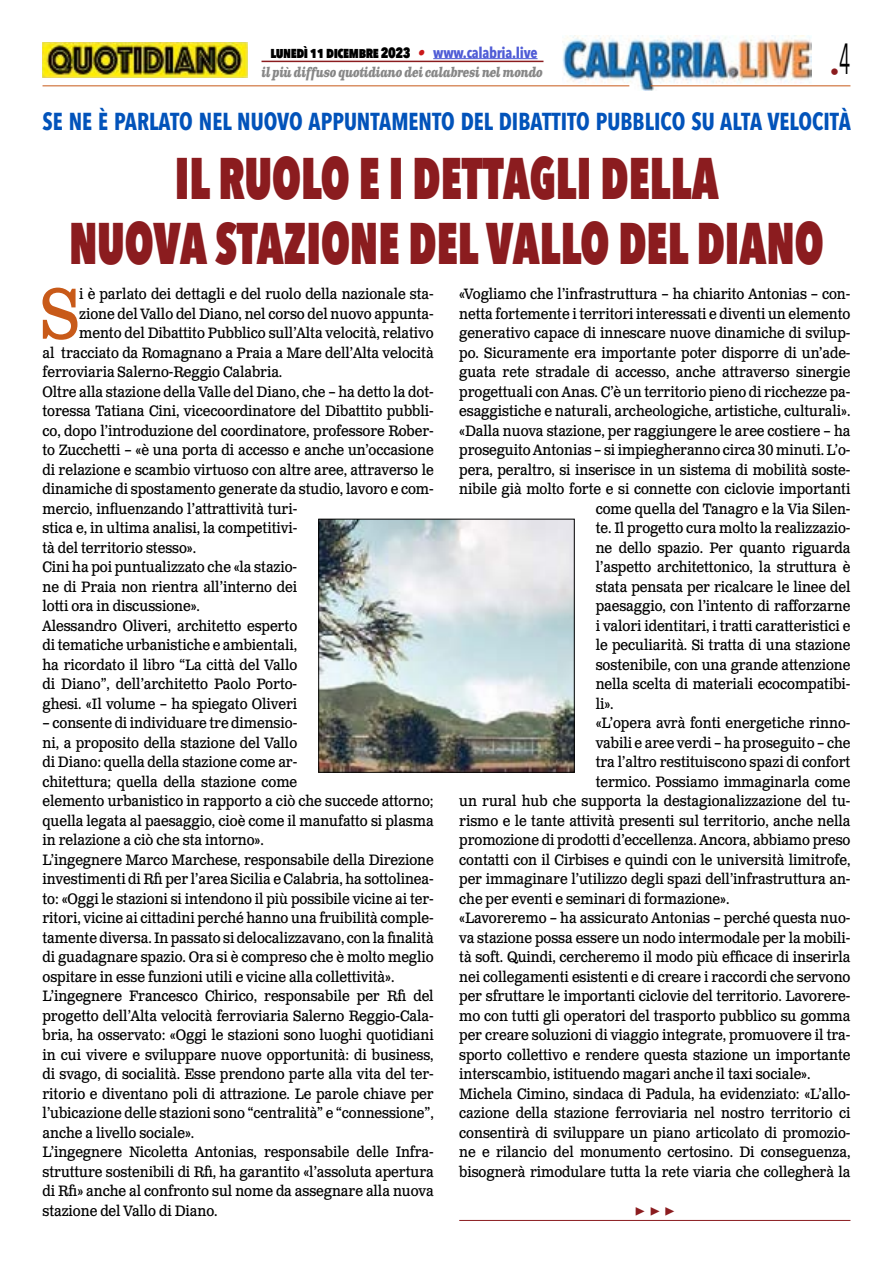
<style>
.page{position:relative;width:893px;height:1263px;background:#fff}
.page>*{position:absolute;margin:0;border:0;box-sizing:border-box;transform-origin:0 0}
.t1{font:71.25px "Clarendon Text Pro";color:#c85a19;scale:.9 1}
.t2{font:800 58.5px/64.5px "Avenir Next Condensed";color:#8b1c1f;text-align:center;scale:.77 1}
.t3{font:700 24.45px "Avenir Next Condensed";color:#0253ba;scale:.91 1}
.t4{font:700 18px "Minion Pro";color:#8b1c1f}
.t5{font:18px "Avenir Next Condensed";color:#8b1c1f}
.t6{font:15px/19.5px "Clarendon Text Pro";letter-spacing:-.005em;color:#000;scale:.9 1}
.t7{font:800 15px "Avenir Next Condensed";letter-spacing:-.03em;color:#000;scale:.92 1}
.t8{font:italic 700 13.5px "Clarendon Text Pro";letter-spacing:-.05em;color:#878787;scale:.79 1}
.s1{font-family:"Clarendon Text Pro";font-weight:700;font-style:italic;color:#ca181a}
.s2{font-weight:700;color:#4f5cd6}
</style>
<div class="page">
<img style="left:563px;top:36px;width:248px;height:54px">
<hr style="left:43px;top:85px;width:586px;height:1px;background:#c85a19">
<hr style="left:651px;top:85px;width:199px;height:1px;background:#c85a19">
<hr style="left:433px;top:58px;width:105px;height:1px;background:#4f5cd6">
<hr style="left:261px;top:61px;width:282px;height:1px;background:#8b1c1f">
<img style="left:43px;top:43px;width:204px;height:34px">
<hr style="left:459px;top:1220px;width:391px;height:1px;background:#8b1c1f">
<img style="left:320px;top:521px;width:252px;height:249px">
<div style="left:318px;top:519px;width:256px;height:253px;border:1px solid #000"></div>
<p class="t7" style="left:270px;top:43px;width:292px">lunedì 11 dicembre 2023 <span class="s1">•</span> <span class="s2">www.calabria.live</span></p>
<p class="t8" style="left:261px;top:64px;width:358px">il più diffuso quotidiano dei calabresi nel mondo</p>
<p class="t5" style="left:830px;top:57px;width:22px">•<sup>4</sup></p>
<h3 class="t3" style="left:43px;top:107px;width:890px">SE NE È PARLATO NEL NUOVO APPUNTAMENTO DEL DIBATTITO PUBBLICO SU ALTA VELOCITÀ</h3>
<h2 class="t2" style="left:69px;top:146px;width:982px">IL RUOLO E I DETTAGLI DELLA<br>NUOVA STAZIONE DEL VALLO DEL DIANO</h2>
<h1 class="t1" style="left:40px;top:270px;width:45px">S</h1>
<p class="t6" style="left:79px;top:285px;width:395px">i è parlato dei dettagli e del ruolo della nazionale sta-</p>
<p class="t6" style="left:79px;top:304px;width:395px">zione del Vallo del Diano, nel corso del nuovo appunta-</p>
<p class="t6" style="left:79px;top:324px;width:395px">mento del Dibattito Pubblico sull’Alta velocità, relativo</p>
<p class="t6" style="left:43px;top:343px;width:436px">al tracciato da Romagnano a Praia a Mare dell’Alta velocità</p>
<p class="t6" style="left:43px;top:363px;width:268px">ferroviaria Salerno-Reggio Calabria.</p>
<p class="t6" style="left:43px;top:382px;width:436px">Oltre alla stazione della Valle del Diano, che – ha detto la dot-</p>
<p class="t6" style="left:43px;top:402px;width:436px">toressa Tatiana Cini, vicecoordinatore del Dibattito pubbli-</p>
<p class="t6" style="left:43px;top:421px;width:436px">co, dopo l’introduzione del coordinatore, professore Rober-</p>
<p class="t6" style="left:43px;top:441px;width:436px">to Zucchetti – «è una porta di accesso e anche un’occasione</p>
<p class="t6" style="left:43px;top:460px;width:436px">di relazione e scambio virtuoso con altre aree, attraverso le</p>
<p class="t6" style="left:43px;top:480px;width:436px">dinamiche di spostamento generate da studio, lavoro e com-</p>
<p class="t6" style="left:43px;top:499px;width:285px">mercio, influenzando l’attrattività turi-</p>
<p class="t6" style="left:43px;top:519px;width:285px">stica e, in ultima analisi, la competitivi-</p>
<p class="t6" style="left:43px;top:538px;width:172px">tà del territorio stesso».</p>
<p class="t6" style="left:43px;top:558px;width:284px">Cini ha poi puntualizzato che «la stazio-</p>
<p class="t6" style="left:43px;top:577px;width:284px">ne di Praia non rientra all’interno dei</p>
<p class="t6" style="left:43px;top:597px;width:177px">lotti ora in discussione».</p>
<p class="t6" style="left:43px;top:616px;width:285px">Alessandro Oliveri, architetto esperto</p>
<p class="t6" style="left:43px;top:636px;width:285px">di tematiche urbanistiche e ambientali,</p>
<p class="t6" style="left:43px;top:655px;width:285px">ha ricordato il libro “La città del Vallo</p>
<p class="t6" style="left:43px;top:675px;width:284px">di Diano”, dell’architetto Paolo Porto-</p>
<p class="t6" style="left:43px;top:694px;width:285px">ghesi. «Il volume – ha spiegato Oliveri</p>
<p class="t6" style="left:43px;top:714px;width:436px">– consente di individuare tre dimensio-<br>ni, a proposito della stazione del Vallo<br>di Diano: quella della stazione come ar-<br>chitettura; quella della stazione come<br>elemento urbanistico in rapporto a ciò che succede attorno; quella legata al paesaggio, cioè come il manufatto si plasma in relazione a ciò che sta intorno».<br>L’ingegnere Marco Marchese, responsabile della Direzione investimenti di Rfi per l’area Sicilia e Calabria, ha sottolinea&shy;to: «Oggi le stazioni si intendono il più possibile vicine ai ter&shy;ritori, vicine ai cittadini perché hanno una fruibilità comple&shy;tamente diversa. In passato si delocalizzavano, con la finalità di guadagnare spazio. Ora si è compreso che è molto meglio ospitare in esse funzioni utili e vicine alla collettività».<br>L’ingegnere Francesco Chirico, responsabile per Rfi del progetto dell’Alta velocità ferroviaria Salerno Reggio-Cala&shy;bria, ha osservato: «Oggi le stazioni sono luoghi quotidiani in cui vivere e sviluppare nuove opportunità: di business, di svago, di socialità. Esse prendono parte alla vita del ter&shy;ritorio e diventano poli di attrazione. Le parole chiave per l’ubicazione delle stazioni sono “centralità” e “connessione”, anche a livello sociale».<br>L’ingegnere Nicoletta Antonias, responsabile delle Infra&shy;strutture sostenibili di Rfi, ha garantito «l’assoluta apertura di Rfi» anche al confronto sul nome da assegnare alla nuova stazione del Vallo di Diano.</p>
<p class="t6" style="left:459px;top:285px;width:436px">«Vogliamo che l’infrastruttura – ha chiarito Antonias – con-</p>
<p class="t6" style="left:459px;top:304px;width:436px">netta fortemente i territori interessati e diventi un elemento</p>
<p class="t6" style="left:459px;top:324px;width:436px">generativo capace di innescare nuove dinamiche di svilup-</p>
<p class="t6" style="left:459px;top:343px;width:436px">po. Sicuramente era importante poter disporre di un’ade-</p>
<p class="t6" style="left:459px;top:363px;width:436px">guata rete stradale di accesso, anche attraverso sinergie</p>
<p class="t6" style="left:459px;top:382px;width:436px">progettuali con Anas. C’è un territorio pieno di ricchezze pa-</p>
<p class="t6" style="left:459px;top:402px;width:436px">esaggistiche e naturali, archeologiche, artistiche, culturali».</p>
<p class="t6" style="left:459px;top:421px;width:436px">«Dalla nuova stazione, per raggiungere le aree costiere – ha</p>
<p class="t6" style="left:459px;top:441px;width:436px">proseguito Antonias – si impiegheranno circa 30 minuti. L’o-</p>
<p class="t6" style="left:459px;top:460px;width:436px">pera, peraltro, si inserisce in un sistema di mobilità soste-</p>
<p class="t6" style="left:459px;top:480px;width:436px">nibile già molto forte e si connette con ciclovie importanti</p>
<p class="t6" style="left:596px;top:499px;width:285px">come quella del Tanagro e la Via Silen-</p>
<p class="t6" style="left:596px;top:519px;width:285px">te. Il progetto cura molto la realizzazio-</p>
<p class="t6" style="left:596px;top:538px;width:284px">ne dello spazio. Per quanto riguarda</p>
<p class="t6" style="left:596px;top:558px;width:285px">l’aspetto architettonico, la struttura è</p>
<p class="t6" style="left:596px;top:577px;width:285px">stata pensata per ricalcare le linee del</p>
<p class="t6" style="left:596px;top:597px;width:285px">paesaggio, con l’intento di rafforzarne</p>
<p class="t6" style="left:596px;top:616px;width:285px">i valori identitari, i tratti caratteristici e</p>
<p class="t6" style="left:596px;top:636px;width:285px">le peculiarità. Si tratta di una stazione</p>
<p class="t6" style="left:596px;top:655px;width:285px">sostenibile, con una grande attenzione</p>
<p class="t6" style="left:596px;top:675px;width:285px">nella scelta di materiali ecocompatibi-</p>
<p class="t6" style="left:596px;top:694px;width:21px">li».</p>
<p class="t6" style="left:596px;top:714px;width:285px">«L’opera avrà fonti energetiche rinno-</p>
<p class="t6" style="left:596px;top:733px;width:285px">vabili e aree verdi – ha proseguito – che</p>
<p class="t6" style="left:596px;top:753px;width:284px">tra l’altro restituiscono spazi di confort</p>
<p class="t6" style="left:596px;top:772px;width:284px">termico. Possiamo immaginarla come</p>
<p class="t6" style="left:459px;top:792px;width:436px">un rural hub che supporta la destagionalizzazione del tu-</p>
<p class="t6" style="left:459px;top:811px;width:436px">rismo e le tante attività presenti sul territorio, anche nella</p>
<p class="t6" style="left:459px;top:831px;width:436px">promozione di prodotti d’eccellenza. Ancora, abbiamo preso</p>
<p class="t6" style="left:459px;top:850px;width:436px">contatti con il Cirbises e quindi con le università limitrofe,</p>
<p class="t6" style="left:459px;top:870px;width:436px">per immaginare l’utilizzo degli spazi dell’infrastruttura an-</p>
<p class="t6" style="left:459px;top:889px;width:302px">che per eventi e seminari di formazione».</p>
<p class="t6" style="left:459px;top:909px;width:436px">«Lavoreremo – ha assicurato Antonias – perché questa nuo-</p>
<p class="t6" style="left:459px;top:928px;width:436px">va stazione possa essere un nodo intermodale per la mobili-</p>
<p class="t6" style="left:459px;top:948px;width:436px">tà soft. Quindi, cercheremo il modo più efficace di inserirla</p>
<p class="t6" style="left:459px;top:967px;width:436px">nei collegamenti esistenti e di creare i raccordi che servono</p>
<p class="t6" style="left:459px;top:987px;width:436px">per sfruttare le importanti ciclovie del territorio. Lavorere-</p>
<p class="t6" style="left:459px;top:1006px;width:436px">mo con tutti gli operatori del trasporto pubblico su gomma</p>
<p class="t6" style="left:459px;top:1026px;width:436px">per creare soluzioni di viaggio integrate, promuovere il tra-</p>
<p class="t6" style="left:459px;top:1045px;width:436px">sporto collettivo e rendere questa stazione un importante</p>
<p class="t6" style="left:459px;top:1065px;width:392px">interscambio, istituendo magari anche il taxi sociale».</p>
<p class="t6" style="left:459px;top:1084px;width:436px">Michela Cimino, sindaca di Padula, ha evidenziato: «L’allo-</p>
<p class="t6" style="left:459px;top:1104px;width:436px">cazione della stazione ferroviaria nel nostro territorio ci</p>
<p class="t6" style="left:459px;top:1123px;width:436px">consentirà di sviluppare un piano articolato di promozio-</p>
<p class="t6" style="left:459px;top:1143px;width:436px">ne e rilancio del monumento certosino. Di conseguenza,</p>
<p class="t6" style="left:459px;top:1162px;width:436px">bisognerà rimodulare tutta la rete viaria che collegherà la</p>
<p class="t4" style="left:635px;top:1197px;width:42px">▶ ▶ ▶</p>
</div>
